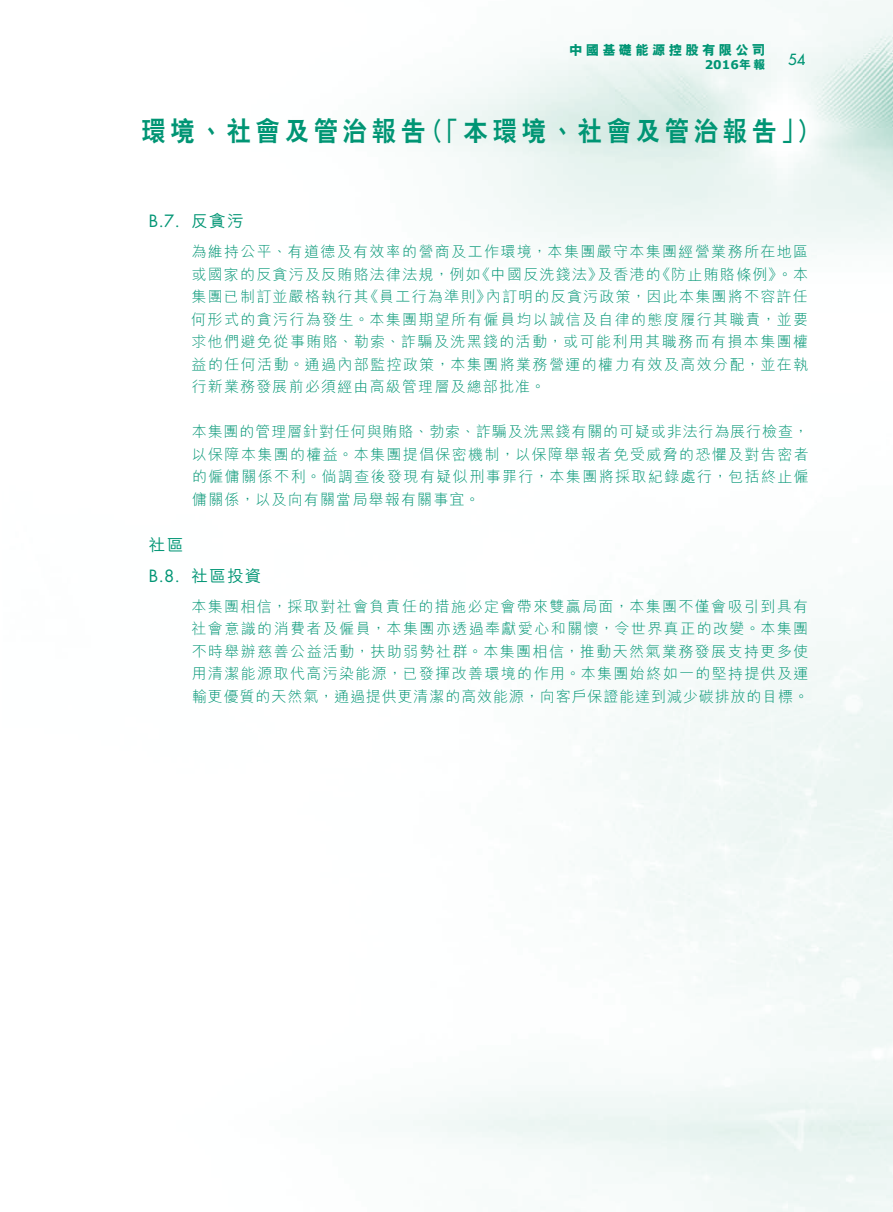
<style>
.page{position:relative;width:893px;height:1212px;background:#fff}
.page>*{position:absolute;margin:0;border:0;box-sizing:border-box;transform-origin:0 0}
.t1{font:800 27px "C Hei 2 HK";letter-spacing:.2em;color:#009574;scale:.9 1}
.t2{font:500 16.5px "M Hei HK";letter-spacing:.08em;color:#009574}
.t3{font:16.5px "Futura Std";color:#009574}
.t4{font:300 15px/22.5px "M Hei HK";letter-spacing:.09em;color:#009574;text-align:justify}
.t5{font:500 15px "Futura Std";color:#009574}
.t6{font:800 13.5px "M Hei HK";letter-spacing:.23em;color:#009574}
.t7{font:700 12px "Verdana";color:#009574}
.s1{font-family:"M Hei HK";font-weight:800}
</style>
<div class="page">
<img style="left:413px;top:0;width:480px;height:1212px">
<p class="t6" style="left:569px;top:41px;width:198px">中國基礎能源控股有限公司</p>
<p class="t7" style="left:705px;top:57px;width:62px">2016<span class="s1">年報</span></p>
<p class="t5" style="left:788px;top:50px;width:19px">54</p>
<h1 class="t1" style="left:142px;top:113px;width:317px">環境、社會及管治報告</h1>
<h1 class="t1" style="left:420px;top:113px;width:446px">（「本環境、社會及管治報告 (「</h1>
<p class="t3" style="left:149px;top:211px;width:33px">B.7.</p>
<p class="t2" style="left:191px;top:209px;width:54px">反貪污</p>
<p class="t4" style="left:191px;top:240px;width:618px;text-align:right">為維持公平、有道德及有效率的營商及工作環境，本集團嚴守本集團經營業務所在地區《防止賄賂條例》。本</p>
<p class="t4" style="left:475px;top:262px;width:128px">《中國反洗錢法》</p>
<p class="t4" style="left:192px;top:262px;width:291px">或國家的反貪污及反賄賂法律法規，例如</p>
<p class="t4" style="left:597px;top:262px;width:65px">及香港的</p>
<p class="t4" style="left:486px;top:285px;width:324px">內訂明的反貪污政策，因此本集團將不容許任</p>
<p class="t4" style="left:364px;top:285px;width:129px">《員工行為準則》</p>
<p class="t4" style="left:191px;top:285px;width:619px;text-align:left">集團已制訂並嚴格執行其<br>何形式的貪污行為發生。本集團期望所有僱員均以誠信及自律的態度履行其職責，並要求他們避免從事賄賂、勒索、詐騙及洗黑錢的活動，或可能利用其職務而有損本集團權益的任何活動。通過內部監控政策，本集團將業務營運的權力有效及高效分配，並在執行新業務發展前必須經由高級管理層及總部批准。</p>
<p class="t4" style="left:192px;top:420px;width:618px">本集團的管理層針對任何與賄賂、勃索、詐騙及洗黑錢有關的可疑或非法行為展行檢查，以保障本集團的權益。本集團提倡保密機制，以保障舉報者免受威脅的恐懼及對告密者的僱傭關係不利。倘調查後發現有疑似刑事罪行，本集團將採取紀錄處行，包括終止僱傭關係，以及向有關當局舉報有關事宜。</p>
<p class="t2" style="left:149px;top:533px;width:36px">社區</p>
<p class="t3" style="left:149px;top:565px;width:33px">B.8.</p>
<p class="t2" style="left:191px;top:564px;width:72px">社區投資</p>
<p class="t4" style="left:191px;top:594px;width:619px">本集團相信，採取對社會負責任的措施必定會帶來雙贏局面，本集團不僅會吸引到具有社會意識的消費者及僱員，本集團亦透過奉獻愛心和關懷，令世界真正的改變。本集團不時舉辦慈善公益活動，扶助弱勢社群。本集團相信，推動天然氣業務發展支持更多使用清潔能源取代高污染能源，已發揮改善環境的作用。本集團始終如一的堅持提供及運輸更優質的天然氣，通過提供更清潔的高效能源，向客戶保證能達到減少碳排放的目標。</p>
</div>
